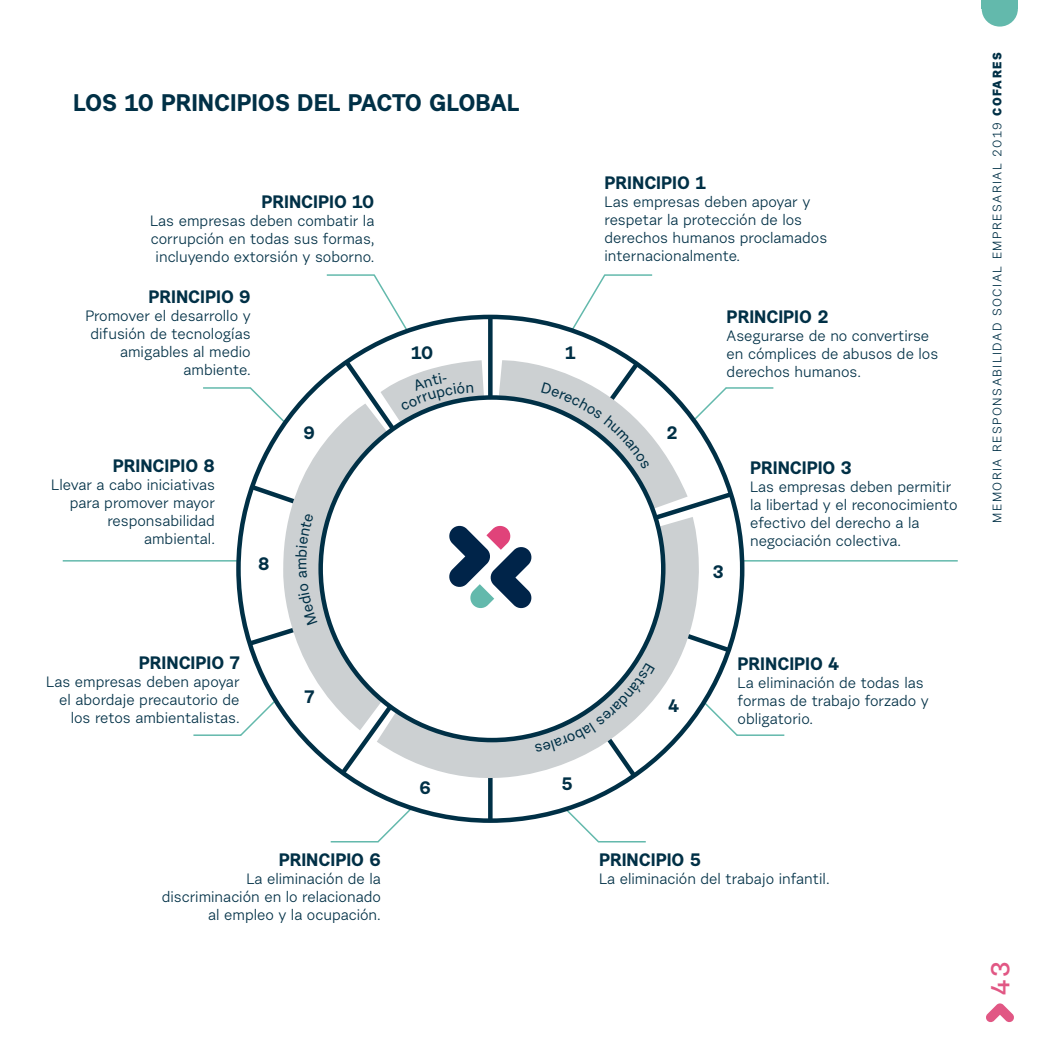
<style>
.page{position:relative;width:1042px;height:1042px;background:#fff}
.page>*{position:absolute;margin:0;border:0;box-sizing:border-box;transform-origin:0 0}
.t1{font:700 26.1px "Urban Grotesk Li Se";color:#e15784}
.t2{font:700 24px "Urban Grotesk Re Bo";color:#003046}
.t3{font:700 18px "Urban Grotesk Re Bo";color:#003046}
.t4{font:15px/18px "Urban Grotesk Re Bo";color:#003046}
.t5{font:15px "Urban Grotesk Me Bl";color:#003046}
.t6{font:12.3px "Urban Grotesk Re Bo";letter-spacing:.12em;color:#003046}
.s1{font-family:"Urban Grotesk Me Bl";font-weight:700}
</style>
<div class="page">
<svg style="left:986px;top:1003px;width:28px;height:19px"></svg>
<svg style="left:981px;top:0;width:37px;height:27px"></svg>
<svg style="left:314px;top:314px;width:318px;height:483px"></svg>
<svg style="left:377px;top:752px;width:290px;height:71px"></svg>
<hr style="left:604px;top:274px;width:48px;height:2px;background:#63b9ac">
<hr style="left:726px;top:387px;width:47px;height:2px;background:#63b9ac">
<hr style="left:327px;top:274px;width:47px;height:2px;background:#63b9ac">
<hr style="left:203px;top:387px;width:48px;height:2px;background:#63b9ac">
<hr style="left:737px;top:734px;width:47px;height:2px;background:#63b9ac">
<hr style="left:193px;top:734px;width:48px;height:2px;background:#63b9ac">
<hr style="left:331px;top:841px;width:47px;height:1px;background:#63b9ac">
<hr style="left:598px;top:841px;width:48px;height:1px;background:#63b9ac">
<hr style="left:63px;top:560px;width:174px;height:1px;background:#63b9ac">
<hr style="left:740px;top:560px;width:218px;height:1px;background:#63b9ac">
<svg style="left:569px;top:274px;width:38px;height:59px"></svg>
<svg style="left:372px;top:274px;width:37px;height:59px"></svg>
<svg style="left:376px;top:806px;width:38px;height:37px"></svg>
<svg style="left:563px;top:806px;width:38px;height:37px"></svg>
<svg style="left:238px;top:358px;width:501px;height:394px"></svg>
<h2 class="t2" style="left:73px;top:87px;width:448px">LOS 10 PRINCIPIOS DEL PACTO GLOBAL</h2>
<p class="t3" style="left:261px;top:190px;width:114px">PRINCIPIO 10</p>
<p class="t4" style="left:150px;top:211px;width:226px;text-align:center">Las empresas deben combatir la corrupción en todas sus formas, incluyendo extorsión y soborno.</p>
<p class="t3" style="left:148px;top:285px;width:104px">PRINCIPIO 9</p>
<p class="t4" style="left:85px;top:306px;width:167px;text-align:right">Promover el desarrollo y difusión de tecnologías amigables al medio ambiente.</p>
<p class="t3" style="left:113px;top:454px;width:104px">PRINCIPIO 8</p>
<p class="t4" style="left:51px;top:476px;width:165px;text-align:right">Llevar a cabo iniciativas para promover mayor responsabilidad ambiental.</p>
<p class="t3" style="left:258px;top:552px;width:13px">8</p>
<p class="t3" style="left:303px;top:421px;width:13px">9</p>
<p class="t5" style="left:292px;top:570px;width:14px;rotate:-90deg">m</p>
<p class="t3" style="left:411px;top:341px;width:24px">10</p>
<p class="t3" style="left:565px;top:341px;width:12px">1</p>
<p class="t3" style="left:604px;top:171px;width:103px">PRINCIPIO 1</p>
<p class="t4" style="left:604px;top:193px;width:224px">Las empresas deben apoyar y respetar la protección de los derechos humanos proclamados internacionalmente.</p>
<p class="t3" style="left:666px;top:421px;width:13px">2</p>
<p class="t3" style="left:726px;top:305px;width:104px">PRINCIPIO 2</p>
<p class="t4" style="left:726px;top:326px;width:213px">Asegurarse de no convertirse en cómplices de abusos de los derechos humanos.</p>
<p class="t3" style="left:713px;top:560px;width:12px">3</p>
<p class="t3" style="left:750px;top:456px;width:103px">PRINCIPIO 3</p>
<p class="t4" style="left:750px;top:477px;width:209px">Las empresas deben permitir la libertad y el reconocimiento efectivo del derecho a la negociación colectiva.</p>
<p class="t3" style="left:139px;top:651px;width:102px">PRINCIPIO 7</p>
<p class="t4" style="left:46px;top:673px;width:195px;text-align:right">Las empresas deben apoyar el abordaje precautorio de los retos ambientalistas.</p>
<p class="t3" style="left:304px;top:685px;width:11px">7</p>
<p class="t3" style="left:279px;top:848px;width:104px">PRINCIPIO 6</p>
<p class="t4" style="left:162px;top:869px;width:221px;text-align:right">La eliminación de la discriminación en lo relacionado al empleo y la ocupación.</p>
<p class="t3" style="left:420px;top:776px;width:13px">6</p>
<p class="t3" style="left:561px;top:772px;width:13px">5</p>
<p class="t3" style="left:668px;top:694px;width:12px">4</p>
<p class="t3" style="left:737px;top:652px;width:103px">PRINCIPIO 4</p>
<p class="t4" style="left:737px;top:673px;width:193px">La eliminación de todas las formas de trabajo forzado y obligatorio.</p>
<p class="t3" style="left:599px;top:848px;width:103px">PRINCIPIO 5</p>
<p class="t4" style="left:599px;top:869px;width:232px">La eliminación del trabajo infantil.</p>
<p class="t6" style="left:989px;top:523px;width:472px;rotate:-90deg">MEMORIA RESPONSABILIDAD SOCIAL EMPRESARIAL 2019 <span class="s1">COFARES</span></p>
<h1 class="t1" style="left:984px;top:995px;width:35px;rotate:-90deg">43</h1>
</div>
